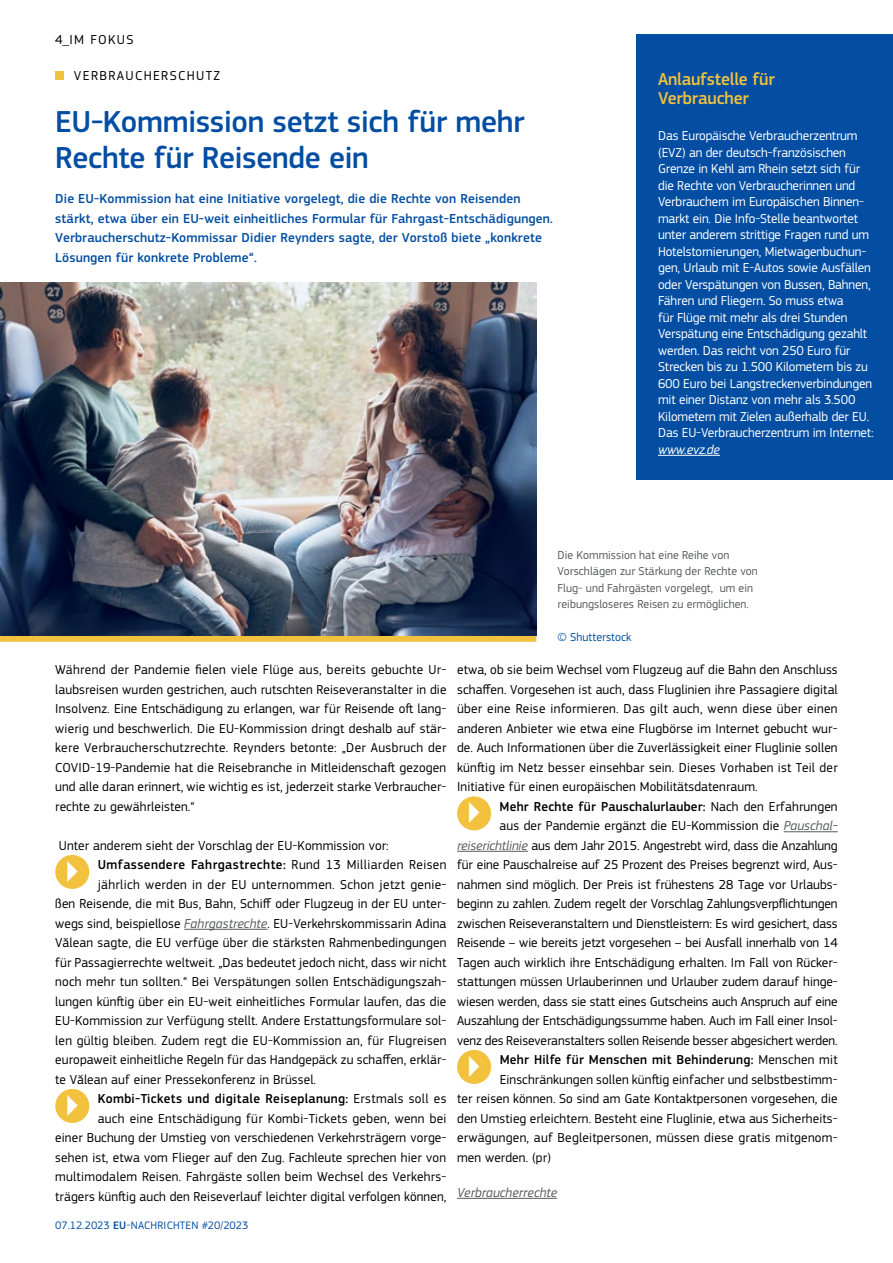
<style>
.page{position:relative;width:893px;height:1263px;background:#fff}
.page>*{position:absolute;margin:0;border:0;box-sizing:border-box;transform-origin:0 0}
.t1{font:500 31.5px/36px "EC Square Sans Pro";letter-spacing:-.01em;color:#034ea2}
.t2{font:24px "European Pi Three";color:#fff}
.t3{font:500 18px/19.5px "EC Square Sans Pro";letter-spacing:-.01em;color:#f2c23e}
.t4{font:13.5px/19.5px "EC Square Sans Pro";letter-spacing:.01em;color:#000;text-align:justify}
.t5{font:13.5px/16.5px "EC Square Sans Pro";letter-spacing:-.01em;color:#fff}
.t6{font:500 13.5px/19.5px "EC Square Sans Pro";letter-spacing:.01em;color:#034ea2}
.t7{font:500 13.5px "EC Square Sans Pro";letter-spacing:.02em;color:#000}
.t8{font:italic 13.5px "EC Square Sans Pro";letter-spacing:.005em;color:#58595b}
.t9{font:13.5px "EC Square Sans Pro";letter-spacing:.1em;color:#000}
.t10{font:italic 13.5px "EC Square Sans Pro";letter-spacing:-.01em;color:#fff}
.t11{font:12px/16.5px "EC Square Sans Pro";letter-spacing:.005em;color:#58595b}
.t12{font:12px "EC Square Sans Pro";letter-spacing:.005em;color:#034ea2}
.t13{font:11.25px "EC Square Sans Pro";letter-spacing:.01em;color:#034ea2}
.s1{font-weight:400}
.s2{font-style:italic;color:#58595b}
.s3{font-weight:500}
</style>
<div class="page">
<hr style="left:184px;top:929px;width:83px;height:1px;background:#58595b">
<hr style="left:784px;top:831px;width:54px;height:1px;background:#58595b">
<hr style="left:457px;top:851px;width:71px;height:1px;background:#58595b">
<hr style="left:457px;top:1198px;width:100px;height:1px;background:#58595b">
<div style="left:55px;top:71px;width:9px;height:9px;background:#f2c23e"></div>
<div style="left:0;top:636px;width:536px;height:6px;background:#f2c23e"></div>
<div style="left:637px;top:34px;width:256px;height:445px;background:#034ea2"></div>
<hr style="left:658px;top:455px;width:62px;height:1px;background:#fff">
<div style="left:55px;top:855px;width:34px;height:34px;background:#f2c23e;border-radius:50%"></div>
<div style="left:55px;top:1089px;width:34px;height:34px;background:#f2c23e;border-radius:50%"></div>
<div style="left:457px;top:796px;width:34px;height:34px;background:#f2c23e;border-radius:50%"></div>
<div style="left:457px;top:1050px;width:34px;height:34px;background:#f2c23e;border-radius:50%"></div>
<img style="left:0;top:283px;width:536px;height:352px">
<p class="t4" style="left:55px;top:30px;width:45px">4_im fokus</p>
<p class="t9" style="left:74px;top:68px;width:147px">Verbraucherschutz</p>
<h1 class="t1" style="left:55px;top:105px;width:471px">EU-Kommission setzt sich für mehr<br>Rechte für Reisende ein</h1>
<p class="t6" style="left:55px;top:189px;width:499px">Die EU-Kommission hat eine Initiative vorgelegt, die die Rechte von Reisenden stärkt, etwa über ein EU-weit einheitliches Formular für Fahrgast-Entschädigungen.<br>Verbraucherschutz-Kommissar Didier Reynders sagte, der Vorstoß biete „konkrete Lösungen für konkrete Probleme“.</p>
<h3 class="t3" style="left:658px;top:70px;width:118px">Anlaufstelle für<br>Verbraucher</h3>
<p class="t5" style="left:658px;top:128px;width:217px">Das Europäische Verbraucherzentrum (EVZ) an der deutsch-französischen Grenze in Kehl am Rhein setzt sich für die Rechte von Verbraucherinnen und Verbrauchern im Europäischen Binnen&shy;markt ein. Die I nfo-Stelle beantwortet unter anderem strittige Fragen rund um Hotelstornierungen, Mietwagenbuchun&shy;gen, Urlaub mit E-Autos sowie Ausfällen oder Verspätungen von Bussen, Bahnen, Fähren und Fliegern. So muss etwa<br>für Flüge mit mehr als drei Stunden Verspätung eine Entschädigung gezahlt werden. Das reicht von 250 Euro für Strecken bis zu 1.500 Kilometern bis zu 600 Euro bei Langstreckenverbindungen mit einer Distanz von mehr als 3.500<br>Kilometern mit Zielen außerhalb der EU.<br>Das EU-Verbraucherzentrum im I nternet:</p>
<p class="t10" style="left:658px;top:442px;width:63px">www.evz.de</p>
<p class="t4" style="left:55px;top:660px;width:393px">Während der Pandemie fielen viele Flüge aus, bereits gebuchte Ur&shy;laubsreisen wurden gestrichen, auch rutschten Reiseveranstalter in die I nsolvenz. Eine Entschädigung zu erlangen, war für Reisende oft lang&shy;wierig und beschwerlich. Die EU-Kommission dringt deshalb auf stär&shy;kere Verbraucherschutzrechte. Reynders betonte: „Der Ausbruch der COVI D-19-Pandemie hat die Reisebranche in Mitleidenschaft gezogen und alle daran erinnert, wie wichtig es ist, jederzeit starke Verbraucher&shy;rechte zu gewährleisten.“</p>
<p class="t4" style="left:59px;top:836px;width:331px">Unter anderem sieht der Vorschlag der EU-Kommission vor:</p>
<p class="t7" style="left:98px;top:857px;width:350px">Umfassendere Fahrgastrechte: <span class="s1">Rund 13 Milliarden Reisen</span></p>
<p class="t4" style="left:98px;top:875px;width:350px">jährlich werden in der EU unternommen. Schon jetzt genie-</p>
<p class="t4" style="left:55px;top:894px;width:393px">ßen Reisende, die mit Bus, Bahn, Schiff oder Flugzeug in der EU unter-</p>
<p class="t4" style="left:55px;top:914px;width:393px">wegs sind, beispiellose <span class="s2">Fahrgastrechte</span>. EU-Verkehrskommissarin Adina</p>
<p class="t4" style="left:55px;top:933px;width:393px">Vălean sagte, die EU verfüge über die stärksten Rahmenbedingungen</p>
<p class="t4" style="left:55px;top:953px;width:393px">für Passagierrechte weltweit. „Das bedeutet jedoch nicht, dass wir nicht</p>
<p class="t4" style="left:55px;top:972px;width:393px">noch mehr tun sollten.“ Bei Verspätungen sollen Entschädigungszah-</p>
<p class="t4" style="left:55px;top:992px;width:392px">lungen künftig über ein EU-weit einheitliches Formular laufen, das die</p>
<p class="t4" style="left:55px;top:1011px;width:393px">EU-Kommission zur Verfügung stellt. Andere Erstattungsformulare sol-</p>
<p class="t4" style="left:55px;top:1031px;width:393px">len gültig bleiben. Zudem regt die EU-Kommission an, für Flugreisen</p>
<p class="t4" style="left:55px;top:1050px;width:393px">europaweit einheitliche Regeln für das Handgepäck zu schaffen, erklär-</p>
<p class="t4" style="left:55px;top:1070px;width:262px">te Vălean auf einer Pressekonferenz in Brüssel.</p>
<p class="t7" style="left:98px;top:1091px;width:350px">Kombi-Tickets und digitale Reiseplanung: <span class="s1">Erstmals soll es</span></p>
<p class="t4" style="left:98px;top:1109px;width:350px">auch eine Entschädigung für Kombi-Tickets geben, wenn bei</p>
<p class="t4" style="left:55px;top:1128px;width:393px">einer Buchung der Umstieg von verschiedenen Verkehrsträgern vorge-</p>
<p class="t4" style="left:55px;top:1148px;width:392px">sehen ist, etwa vom Flieger auf den Zug. Fachleute sprechen hier von</p>
<p class="t4" style="left:55px;top:1167px;width:393px">multimodalem Reisen. Fahrgäste sollen beim Wechsel des Verkehrs-</p>
<p class="t4" style="left:55px;top:1187px;width:393px">trägers künftig auch den Reiseverlauf leichter digital verfolgen können,</p>
<h2 class="t2" style="left:66px;top:856px;width:13px">A</h2>
<h2 class="t2" style="left:66px;top:1090px;width:13px">A</h2>
<p class="t13" style="left:55px;top:1219px;width:195px">07.12.2023 <span class="s3">EU</span>-Nachrichten #20/2023</p>
<p class="t11" style="left:558px;top:546px;width:202px">Die Kommission hat eine Reihe von Vorschlägen zur Stärkung der Rechte von Flug- und Fahrgästen vorgelegt, um ein reibungsloseres Reisen zu ermöglichen.</p>
<p class="t12" style="left:558px;top:630px;width:75px">© Shutterstock</p>
<p class="t4" style="left:457px;top:660px;width:382px">etwa, ob sie beim Wechsel vom Flugzeug auf die Bahn den Anschluss schaffen. Vorgesehen ist auch, dass Fluglinien ihre Passagiere digital über eine Reise informieren. Das gilt auch, wenn diese über einen anderen Anbieter wie etwa eine Flugbörse im I nternet gebucht wur&shy;de. Auch I nformationen über die Zuverlässigkeit einer Fluglinie sollen künftig im Netz besser einsehbar sein. Dieses Vorhaben ist Teil der I nitiative für einen europäischen Mobilitätsdatenraum.</p>
<p class="t7" style="left:500px;top:798px;width:340px">Mehr Rechte für Pauschalurlauber: <span class="s1">Nach den Erfahrungen</span></p>
<p class="t4" style="left:500px;top:816px;width:340px">aus der Pandemie ergänzt die EU-Kommission die <span class="s2">Pauschal-</span></p>
<p class="t4" style="left:457px;top:836px;width:382px"><span class="s2">reiserichtlinie</span> aus dem Jahr 2015. Angestrebt wird, dass die Anzahlung</p>
<p class="t4" style="left:457px;top:855px;width:382px">für eine Pauschalreise auf 25 Prozent des Preises begrenzt wird, Aus-</p>
<p class="t4" style="left:457px;top:875px;width:382px">nahmen sind möglich. Der Preis ist frühestens 28 Tage vor Urlaubs-</p>
<p class="t4" style="left:457px;top:894px;width:382px">beginn zu zahlen. Zudem regelt der Vorschlag Zahlungsverpflichtungen</p>
<p class="t4" style="left:457px;top:914px;width:382px">zwischen Reiseveranstaltern und Dienstleistern: Es wird gesichert, dass</p>
<p class="t4" style="left:457px;top:933px;width:382px">Reisende – wie bereits jetzt vorgesehen – bei Ausfall innerhalb von 14</p>
<p class="t4" style="left:457px;top:953px;width:382px">Tagen auch wirklich ihre Entschädigung erhalten. I m Fall von Rücker-</p>
<p class="t4" style="left:457px;top:972px;width:382px">stattungen müssen Urlauberinnen und Urlauber zudem darauf hinge-</p>
<p class="t4" style="left:457px;top:992px;width:382px">wiesen werden, dass sie statt eines Gutscheins auch Anspruch auf eine</p>
<p class="t4" style="left:457px;top:1011px;width:382px">Auszahlung der Entschädigungssumme haben. Auch im Fall einer I nsol-</p>
<p class="t4" style="left:457px;top:1031px;width:382px">venz des Reiseveranstalters sollen Reisende besser abgesichert werden.</p>
<p class="t7" style="left:500px;top:1052px;width:340px">Mehr Hilfe für Menschen mit Behinderung: <span class="s1">Menschen mit</span></p>
<p class="t4" style="left:500px;top:1070px;width:340px">Einschränkungen sollen künftig einfacher und selbstbestimm-</p>
<p class="t4" style="left:457px;top:1089px;width:382px">ter reisen können. So sind am Gate Kontaktpersonen vorgesehen, die</p>
<p class="t4" style="left:457px;top:1109px;width:382px">den Umstieg erleichtern. Besteht eine Fluglinie, etwa aus Sicherheits-</p>
<p class="t4" style="left:457px;top:1128px;width:382px">erwägungen, auf Begleitpersonen, müssen diese gratis mitgenom-</p>
<p class="t4" style="left:457px;top:1148px;width:95px">men werden. (pr)</p>
<p class="t8" style="left:457px;top:1184px;width:102px">Verbraucherrechte</p>
<h2 class="t2" style="left:468px;top:797px;width:13px">A</h2>
<h2 class="t2" style="left:468px;top:1051px;width:13px">A</h2>
</div>
